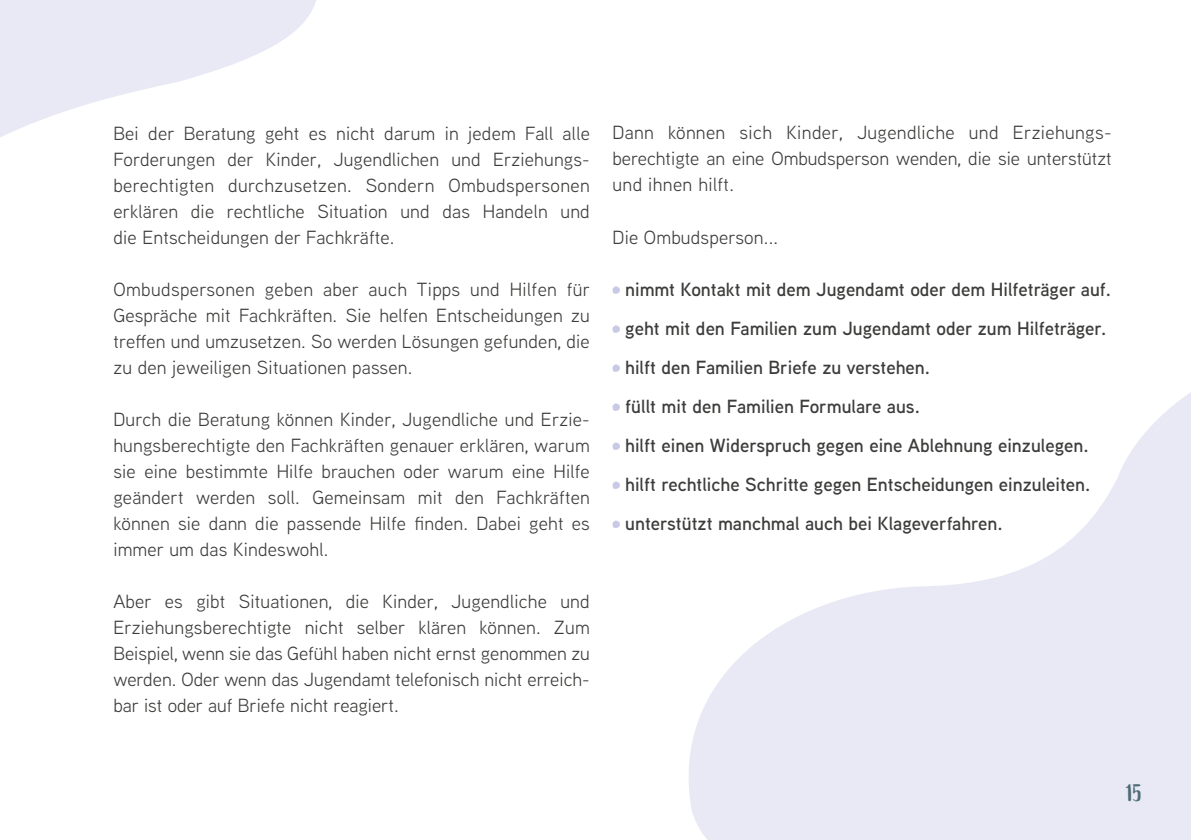
<style>
.page{position:relative;width:1191px;height:840px;background:#fff}
.page>*{position:absolute;margin:0;border:0;box-sizing:border-box;transform-origin:0 0}
.t1{font:24px "Active";color:#4d6b76}
.t2{font:19px/26px "Aaux Next";letter-spacing:.01em;color:#3c3c3b;text-align:justify}
.t3{font:600 19px/39px "Aaux Next";color:#3c3c3b}
</style>
<div class="page">
<svg style="left:0;top:0;width:316px;height:137px;fill:#e9e9f5"></svg>
<svg style="left:689px;top:392px;width:502px;height:447px;fill:#e9e9f5"></svg>
<svg style="left:612px;top:286px;width:8px;height:8px"></svg>
<svg style="left:612px;top:325px;width:8px;height:8px"></svg>
<svg style="left:612px;top:364px;width:8px;height:8px"></svg>
<svg style="left:612px;top:403px;width:8px;height:8px"></svg>
<svg style="left:612px;top:442px;width:8px;height:8px"></svg>
<svg style="left:612px;top:481px;width:8px;height:8px"></svg>
<svg style="left:612px;top:520px;width:8px;height:8px"></svg>
<p class="t2" style="left:113px;top:119px;width:478px">Bei der Beratung geht es nicht darum in jedem Fall alle Forderungen der Kinder, Jugendlichen und Erziehungs&shy;berechtigten durchzusetzen. Sondern Ombudspersonen erklären die rechtliche Situation und das Handeln und die Entscheidungen der Fachkräfte.</p>
<p class="t2" style="left:113px;top:275px;width:478px">Ombudspersonen geben aber auch Tipps und Hilfen für Gespräche mit Fachkräften. Sie helfen Entscheidungen zu treffen und umzusetzen. So werden Lösungen gefunden, die zu den jeweiligen Situationen passen.</p>
<p class="t2" style="left:113px;top:405px;width:478px">Durch die Beratung können Kinder, Jugendliche und Erzie&shy;hungsberechtigte den Fachkräften genauer erklären, warum sie eine bestimmte Hilfe brauchen oder warum eine Hilfe geändert werden soll. Gemeinsam mit den Fachkräften können sie dann die passende Hilfe finden. Dabei geht es immer um das Kindeswohl.</p>
<p class="t2" style="left:113px;top:587px;width:478px">Aber es gibt Situationen, die Kinder, Jugendliche und Erziehungsberechtigte nicht selber klären können. Zum Beispiel, wenn sie das Gefühl haben nicht ernst genommen zu werden. Oder wenn das Jugendamt telefonisch nicht erreich&shy;bar ist oder auf Briefe nicht reagiert.</p>
<p class="t2" style="left:612px;top:119px;width:500px">Dann können sich Kinder, Jugendliche und Erziehungs&shy;berechtigte an eine Ombudsperson wenden, die sie unterstützt und ihnen hilft.</p>
<p class="t2" style="left:612px;top:223px;width:167px">Die Ombudsperson...</p>
<p class="t3" style="left:625px;top:269px;width:487px">nimmt Kontakt mit dem Jugendamt oder dem Hilfeträger auf. geht mit den Familien zum Jugendamt oder zum Hilfeträger. hilft den Familien Briefe zu verstehen.<br>füllt mit den Familien Formulare aus.<br>hilft einen Widerspruch gegen eine Ablehnung einzulegen. hilft rechtliche Schritte gegen Entscheidungen einzuleiten. unterstützt manchmal auch bei Klageverfahren.</p>
<p class="t1" style="left:1126px;top:778px;width:17px">15</p>
</div>
